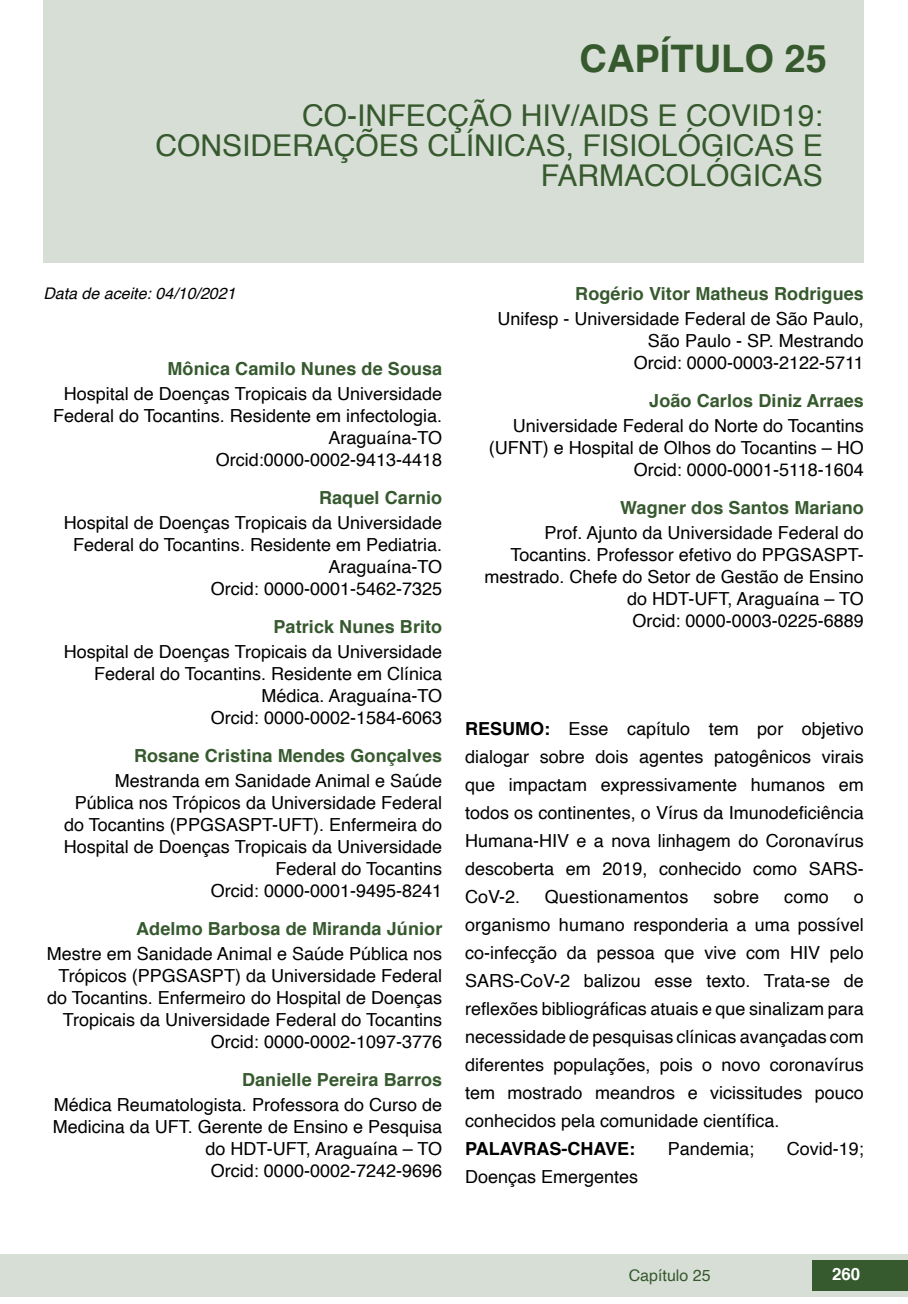
<style>
.page{position:relative;width:908px;height:1304px;background:#fff}
.page>*{position:absolute;margin:0;border:0;box-sizing:border-box;transform-origin:0 0}
.cap{font:700 38px "Helvetica";color:#36592e}
.nome_artigos{font:30px/30px "Helvetica";color:#36592e;text-align:right}
.info_autores{font:18px/22px "Helvetica";color:#000;text-align:right}
.Resumos_e_PC_TXT{font:18px/28px "Helvetica";color:#000;text-align:justify}
.nome_autores{font:700 18px "Helvetica";letter-spacing:.005em;color:#36592e}
.Resumos_e_PC_TXT-2{font:700 18px "Helvetica";color:#000}
.t1{font:700 16.8px "Helvetica";color:#fff}
.t2{font:italic 16px "Helvetica";color:#000}
.t3{font:16px "Helvetica";color:#36592e}
.s1{font-weight:700}
</style>
<div class="page">
<div style="left:0;top:1254px;width:906px;height:43px;background:#d7ded5"></div>
<div style="left:812px;top:1261px;width:95px;height:30px;background:#36592e"></div>
<div style="left:43px;top:0;width:820px;height:263px;background:#d7ded5"></div>
<p class="cap" style="left:579px;top:28px;width:249px">CAPÍTULO 25</p>
<p class="nome_artigos" style="left:155px;top:102px;width:668px">CO-INFECÇÃO HIV/AIDS E COVID19:<br>CONSIDERAÇÕES CLÍNICAS, FISIOLÓGICAS E<br>FARMACOLÓGICAS</p>
<p class="t2" style="left:43px;top:280px;width:194px">Data de aceite: 04/10/2021</p>
<p class="nome_autores" style="left:167px;top:354px;width:276px">Mônica Camilo Nunes de Sousa</p>
<p class="info_autores" style="left:53px;top:384px;width:390px">Hospital de Doenças Tropicais da Universidade<br>Federal do Tocantins. Residente em infectologia.<br>Araguaína-TO</p>
<p class="info_autores" style="left:216px;top:450px;width:228px">Orcid:0000-0002-9413-4418</p>
<p class="nome_autores" style="left:319px;top:483px;width:125px">Raquel Carnio</p>
<p class="info_autores" style="left:64px;top:513px;width:380px">Hospital de Doenças Tropicais da Universidade<br>Federal do Tocantins. Residente em Pediatria.<br>Araguaína-TO</p>
<p class="info_autores" style="left:211px;top:579px;width:233px">Orcid: 0000-0001-5462-7325</p>
<p class="nome_autores" style="left:273px;top:612px;width:170px">Patrick Nunes Brito</p>
<p class="info_autores" style="left:64px;top:642px;width:380px">Hospital de Doenças Tropicais da Universidade<br>Federal do Tocantins. Residente em Clínica<br>Médica. Araguaína-TO</p>
<p class="info_autores" style="left:211px;top:708px;width:233px">Orcid: 0000-0002-1584-6063</p>
<p class="nome_autores" style="left:134px;top:741px;width:309px">Rosane Cristina Mendes Gonçalves</p>
<p class="info_autores" style="left:64px;top:771px;width:380px">Mestranda em Sanidade Animal e Saúde Pública nos Trópicos da Universidade Federal do Tocantins (PPGSASPT-UFT). Enfermeira do Hospital de Doenças Tropicais da Universidade Federal do Tocantins</p>
<p class="info_autores" style="left:211px;top:881px;width:233px">Orcid: 0000-0001-9495-8241</p>
<p class="nome_autores" style="left:136px;top:914px;width:307px">Adelmo Barbosa de Miranda Júnior</p>
<p class="info_autores" style="left:47px;top:944px;width:397px">Mestre em Sanidade Animal e Saúde Pública nos Trópicos (PPGSASPT) da Universidade Federal do Tocantins. Enfermeiro do Hospital de Doenças Tropicais da Universidade Federal do Tocantins</p>
<p class="info_autores" style="left:211px;top:1032px;width:233px">Orcid: 0000-0002-1097-3776</p>
<p class="nome_autores" style="left:242px;top:1065px;width:202px">Danielle Pereira Barros</p>
<p class="info_autores" style="left:53px;top:1095px;width:391px">Médica Reumatologista. Professora do Curso de<br>Medicina da UFT. Gerente de Ensino e Pesquisa do HDT-UFT, Araguaína – TO</p>
<p class="info_autores" style="left:211px;top:1161px;width:233px">Orcid: 0000-0002-7242-9696</p>
<p class="nome_autores" style="left:575px;top:279px;width:290px">Rogério Vitor Matheus Rodrigues</p>
<p class="info_autores" style="left:497px;top:309px;width:368px">Unifesp - Universidade Federal de São Paulo,<br>São Paulo - SP. Mestrando</p>
<p class="info_autores" style="left:633px;top:353px;width:231px">Orcid: 0000-0003-2122-5711</p>
<p class="nome_autores" style="left:649px;top:386px;width:216px">João Carlos Diniz Arraes</p>
<p class="info_autores" style="left:488px;top:416px;width:376px">Universidade Federal do Norte do Tocantins (UFNT) e Hospital de Olhos do Tocantins – HO</p>
<p class="info_autores" style="left:633px;top:460px;width:231px">Orcid: 0000-0001-5118-1604</p>
<p class="nome_autores" style="left:620px;top:493px;width:245px">Wagner dos Santos Mariano</p>
<p class="info_autores" style="left:484px;top:523px;width:381px">Prof. Ajunto da Universidade Federal do Tocantins. Professor efetivo do PPGSASPT&shy;mestrado. Chefe do Setor de Gestão de Ensino do HDT-UFT, Araguaína – TO</p>
<p class="info_autores" style="left:632px;top:611px;width:233px">Orcid: 0000-0003-0225-6889</p>
<p class="Resumos_e_PC_TXT" style="left:465px;top:715px;width:400px"><span class="s1">RESUMO:</span> Esse capítulo tem por objetivo dialogar sobre dois agentes patogênicos virais que impactam expressivamente humanos em todos os continentes, o Vírus da Imunodeficiência Humana-HIV e a nova linhagem do Coronavírus descoberta em 2019, conhecido como SARS-CoV-2.</p>
<p class="Resumos_e_PC_TXT" style="left:544px;top:883px;width:145px">Questionamentos</p>
<p class="Resumos_e_PC_TXT" style="left:713px;top:883px;width:47px">sobre</p>
<p class="Resumos_e_PC_TXT" style="left:784px;top:883px;width:46px">como</p>
<p class="Resumos_e_PC_TXT" style="left:465px;top:883px;width:400px;text-indent:389px">o organismo humano responderia a uma possível co-infecção da pessoa que vive com HIV pelo SARS-CoV-2 balizou esse texto. Trata-se de reflexões bibliográficas atuais e que sinalizam para necessidade de pesquisas clínicas avançadas com diferentes populações, pois o novo coronavírus tem mostrado meandros e vicissitudes pouco conhecidos pela comunidade científica.</p>
<p class="Resumos_e_PC_TXT-2" style="left:465px;top:1134px;width:172px">PALAVRAS-CHAVE:</p>
<p class="Resumos_e_PC_TXT" style="left:667px;top:1135px;width:88px">Pandemia;</p>
<p class="Resumos_e_PC_TXT" style="left:786px;top:1135px;width:79px">Covid-19;</p>
<p class="Resumos_e_PC_TXT" style="left:465px;top:1163px;width:175px">Doenças Emergentes</p>
<p class="t3" style="left:628px;top:1263px;width:83px">Capítulo 25</p>
<p class="t1" style="left:831px;top:1261px;width:30px">260</p>
</div>
